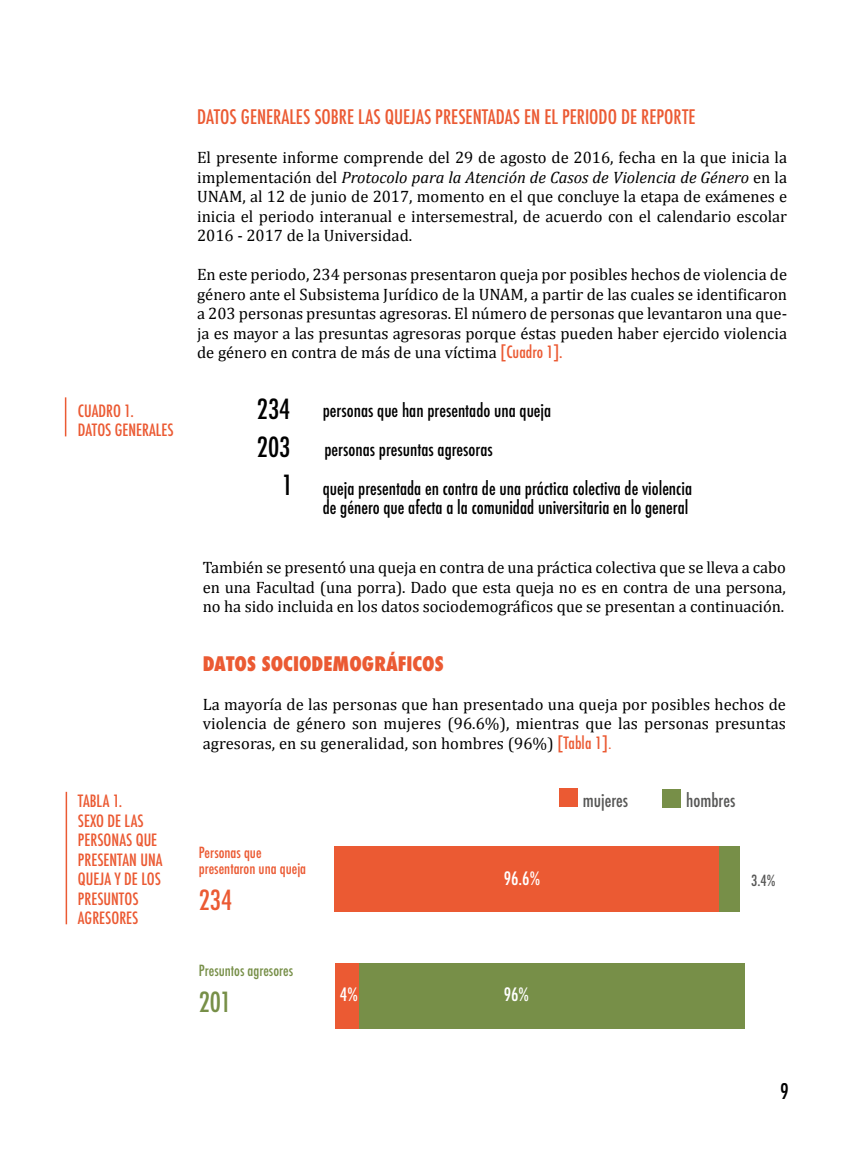
<style>
.page{position:relative;width:851px;height:1149px;background:#fff}
.page>*{position:absolute;margin:0;border:0;box-sizing:border-box;transform-origin:0 0}
.t1{font:500 condensed 27px/38px "Futura";color:#000;text-align:right}
.t2{font:500 condensed 27px "Futura";color:#eb5a33}
.t3{font:500 condensed 27px "Futura";color:#778f48}
.t4{font:500 condensed 21px "Futura";color:#000}
.t5{font:500 condensed 19.5px "Futura";color:#eb5a33}
.t6{font:800 condensed 19.5px "Futura";color:#eb5a33}
.t7{font:500 condensed 18px/39px "Futura";color:#000}
.t8{font:500 condensed 18px "Futura";color:#575756}
.t9{font:500 condensed 18px "Futura";color:#fff}
.t10{font:16.5px/19.5px "Cambria";color:#000;text-align:justify}
.t11{font:500 condensed 16.5px/19.5px "Futura";color:#eb5a33}
.t12{font:500 condensed 15px/16.5px "Futura";color:#eb5a33}
.t13{font:500 condensed 15px "Futura";color:#778f48}
.t14{font:500 condensed 15px "Futura";color:#575756}
.s1{font-style:italic}
.s2{font-family:"Futura";font-weight:500;font-stretch:condensed;color:#eb5a33}
.s3{font-family:"Bodoni Svty Two ITCTT";color:#eb5a33}
</style>
<div class="page">
<div style="left:335px;top:962px;width:25px;height:66px;background:#eb5a33"></div>
<div style="left:334px;top:846px;width:385px;height:65px;background:#eb5a33"></div>
<div style="left:359px;top:962px;width:385px;height:66px;background:#778f48"></div>
<div style="left:719px;top:846px;width:21px;height:65px;background:#778f48"></div>
<hr style="left:66px;top:791px;width:1px;height:133px;background:#eb5a33">
<hr style="left:65px;top:397px;width:1px;height:39px;background:#eb5a33">
<div style="left:559px;top:788px;width:18px;height:18px;background:#eb5a33"></div>
<div style="left:662px;top:788px;width:18px;height:18px;background:#778f48"></div>
<p class="t11" style="left:78px;top:401px;width:97px">CUADRO 1.<br>DATOS GENERALES</p>
<p class="t11" style="left:78px;top:791px;width:86px">TABLA 1.<br>SEXO DE LAS<br>PERSONAS QUE<br>PRESENTAN UNA<br>QUEJA Y DE LOS<br>PRESUNTOS<br>AGRESORES</p>
<p class="t5" style="left:197px;top:104px;width:500px">DATOS GENERALES SOBRE LAS QUEJAS PRESENTADAS EN EL PERIODO DE REPORTE</p>
<p class="t10" style="left:197px;top:148px;width:591px">El presente informe comprende del 29 de agosto de 2016, fecha en la que inicia la implementación del <span class="s1">Protocolo para la Atención de Casos de Violencia de Género</span> en la UNAM, al 12 de junio de 2017, momento en el que concluye la etapa de exámenes e inicia el periodo interanual e intersemestral, de acuerdo con el calendario escolar 2016 - 2017 de la Universidad.</p>
<p class="t10" style="left:197px;top:265px;width:591px">En este periodo, 234 personas presentaron queja por posibles hechos de violencia de género ante el Subsistema Jurídico de la UNAM, a partir de las cuales se identificaron a 203 personas presuntas agresoras. El número de personas que levantaron una que&shy;ja es mayor a las presuntas agresoras porque éstas pueden haber ejercido violencia de género en contra de más de una víctima <span class="s2">[Cuadro 1].</span></p>
<h1 class="t1" style="left:257px;top:390px;width:38px">234<br>203<br>1</h1>
<p class="t7" style="left:323px;top:390px;width:371px">personas que han presentado una queja<br>personas presuntas agresoras<br>queja presentada en contra de una práctica colectiva de violencia</p>
<p class="t7" style="left:323px;top:488px;width:367px">de género que afecta a la comunidad universitaria en lo general</p>
<p class="t10" style="left:203px;top:557px;width:584px">También se presentó una queja en contra de una práctica colectiva que se lleva a cabo en una Facultad (una porra). Dado que esta queja no es en contra de una persona, no ha sido incluida en los datos sociodemográficos que se presentan a continuación.</p>
<p class="t6" style="left:203px;top:650px;width:242px">DATOS SOCIODEMOGRÁFICOS</p>
<p class="t10" style="left:203px;top:694px;width:584px">La mayoría de las personas que han presentado una queja por posibles hechos de violencia de género son mujeres (96.6%), mientras que las personas presuntas agresoras, en su generalidad, son hombres (96%) <span class="s2">[Tabla 1]</span><span class="s3">.</span></p>
<p class="t12" style="left:199px;top:843px;width:109px">Personas que presentaron una queja</p>
<h1 class="t2" style="left:199px;top:882px;width:35px">234</h1>
<p class="t13" style="left:199px;top:960px;width:96px">Presuntos agresores</p>
<h1 class="t3" style="left:199px;top:984px;width:34px">201</h1>
<p class="t9" style="left:340px;top:982px;width:19px">4%</p>
<p class="t9" style="left:503px;top:866px;width:38px">96.6%</p>
<p class="t9" style="left:503px;top:982px;width:27px">96%</p>
<p class="t8" style="left:583px;top:788px;width:47px">mujeres</p>
<p class="t8" style="left:686px;top:789px;width:51px">hombres</p>
<p class="t14" style="left:751px;top:870px;width:26px">3.4%</p>
<p class="t4" style="left:780px;top:1077px;width:10px">9</p>
</div>
